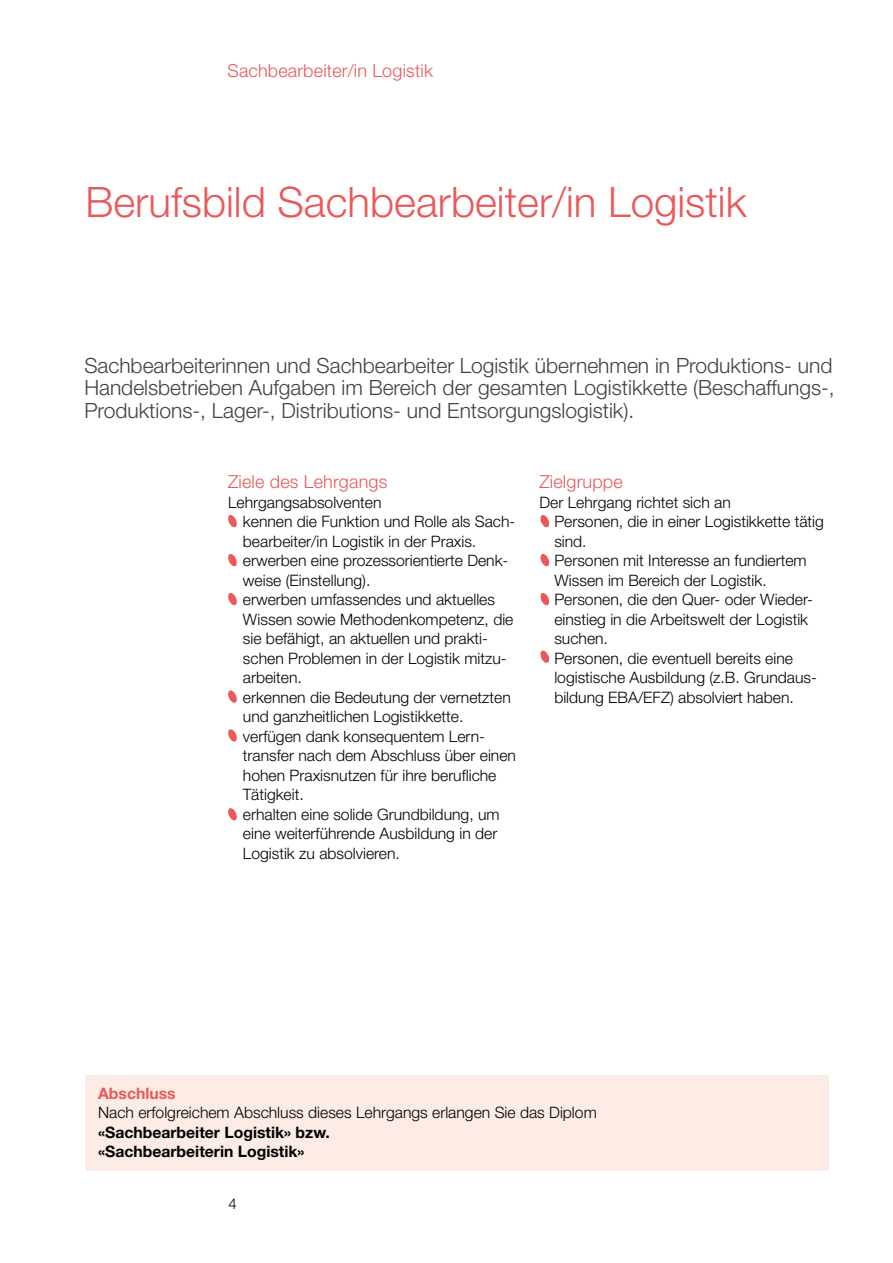
<style>
.page{position:relative;width:893px;height:1263px;background:#fff}
.page>*{position:absolute;margin:0;border:0;box-sizing:border-box;transform-origin:0 0}
.t1{font:300 42px "Helvetica Neue LT Std";color:#ea5859}
.t2{font:300 21px/22.5px "Helvetica Neue LT Std";color:#414042;text-align:justify}
.t3{font:300 18px "Helvetica Neue LT Std";letter-spacing:.01em;color:#ea5859}
.t4{font:300 15.75px/19.5px "Helvetica Neue LT Std";color:#000}
.t5{font:700 15.75px/19.5px "Helvetica Neue LT Std";color:#000}
.t6{font:700 15.75px "Helvetica Neue LT Std";color:#ea5859}
.t7{font:300 15px "Helvetica Neue LT Std";color:#000}
</style>
<div class="page">
<div style="left:85px;top:1075px;width:744px;height:95px;background:#fdebe5"></div>
<svg style="left:228px;top:515px;width:9px;height:13px"></svg>
<svg style="left:540px;top:515px;width:10px;height:13px"></svg>
<svg style="left:228px;top:554px;width:9px;height:13px"></svg>
<svg style="left:540px;top:554px;width:10px;height:13px"></svg>
<svg style="left:228px;top:593px;width:9px;height:13px"></svg>
<svg style="left:540px;top:593px;width:10px;height:13px"></svg>
<svg style="left:540px;top:650px;width:10px;height:13px"></svg>
<svg style="left:228px;top:808px;width:9px;height:13px"></svg>
<svg style="left:228px;top:690px;width:9px;height:13px"></svg>
<svg style="left:228px;top:729px;width:9px;height:13px"></svg>
<p class="t3" style="left:227px;top:59px;width:207px">Sachbearbeiter/in Logistik</p>
<h1 class="t1" style="left:85px;top:176px;width:663px">Berufsbild Sachbearbeiter/in Logistik</h1>
<p class="t2" style="left:84px;top:354px;width:752px">Sachbearbeiterinnen und Sachbearbeiter Logistik übernehmen in Produktions- und Handelsbetrieben Aufgaben im Bereich der gesamten Logistikkette (Beschaffungs-, Produktions-, Lager-, Distributions- und Entsorgungslogistik).</p>
<p class="t3" style="left:228px;top:471px;width:161px">Ziele des Lehrgangs</p>
<p class="t4" style="left:243px;top:492px;width:275px;text-indent:-15px">Lehrgangsabsolventen<br>kennen die Funktion und Rolle als Sach&shy;bearbeiter/in Logistik in der Praxis. erwerben eine prozessorientierte Denk&shy;weise (Einstellung).<br>erwerben umfassendes und aktuelles Wissen sowie Methodenkompetenz, die sie befähigt, an aktuellen und prakti&shy;schen Problemen in der Logistik mitzu&shy;arbeiten.<br>erkennen die Bedeutung der vernetzten und ganzheitlichen Logistikkette. verfügen dank konsequentem Lern&shy;transfer nach dem Abschluss über einen hohen Praxisnutzen für ihre berufliche Tätigkeit.<br>erhalten eine solide Grundbildung, um eine weiterführende Ausbildung in der Logistik zu absolvieren.</p>
<p class="t3" style="left:539px;top:471px;width:85px">Zielgruppe</p>
<p class="t4" style="left:554px;top:492px;width:271px;text-indent:-15px">Der Lehrgang richtet sich an<br>Personen, die in einer Logistikkette tätig sind.<br>Personen mit Interesse an fundiertem<br>Wissen im Bereich der Logistik.<br>Personen, die den Quer- oder Wieder&shy;einstieg in die Arbeitswelt der Logistik suchen.<br>Personen, die eventuell bereits eine logistische Ausbildung (z.B. Grundaus&shy;bildung EBA/EFZ) absolviert haben.</p>
<p class="t6" style="left:98px;top:1083px;width:79px">Abschluss</p>
<p class="t4" style="left:98px;top:1103px;width:500px">Nach erfolgreichem Abschluss dieses Lehrgangs erlangen Sie das Diplom</p>
<p class="t5" style="left:98px;top:1122px;width:233px">«Sachbearbeiter Logistik» bzw. «Sachbearbeiterin Logistik»</p>
<p class="t7" style="left:228px;top:1194px;width:10px">4</p>
</div>
